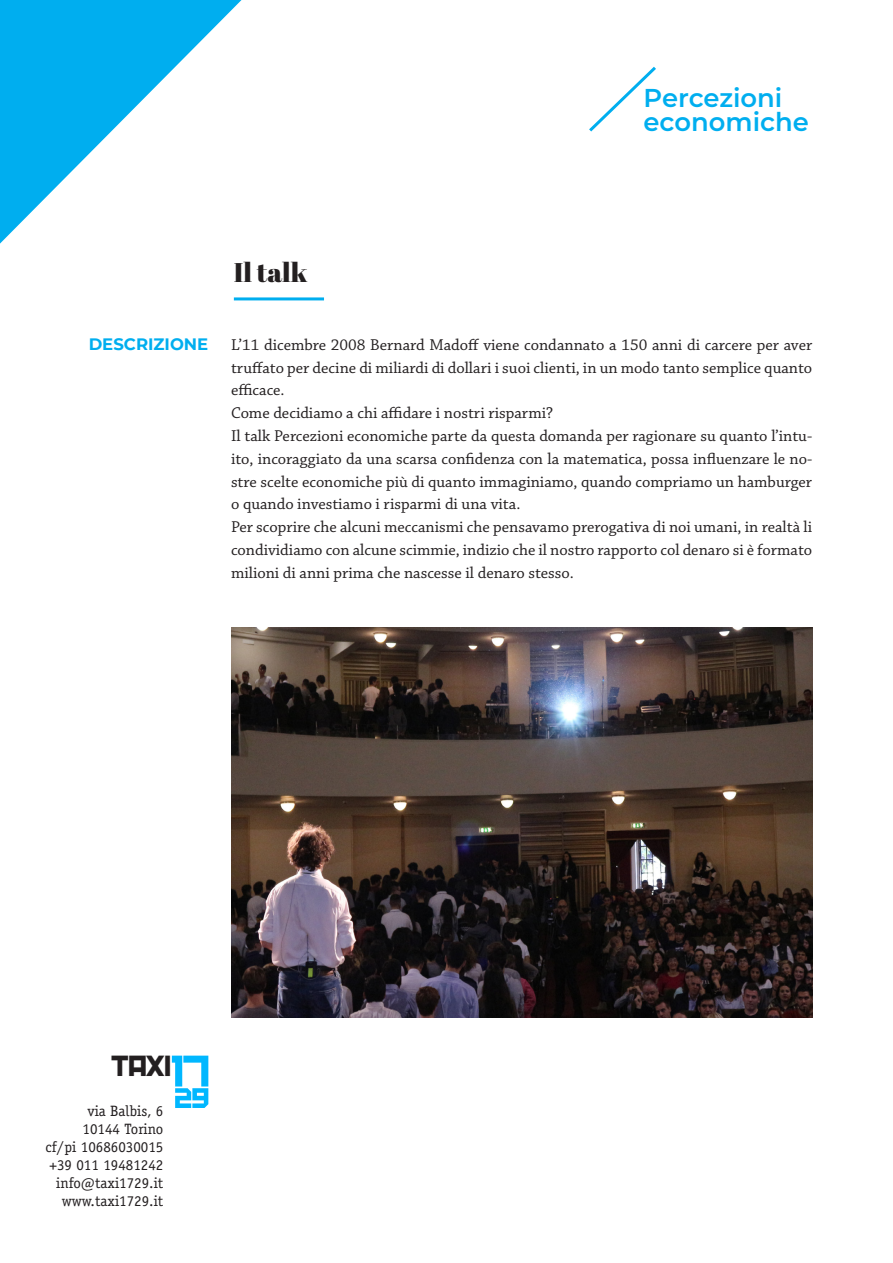
<style>
.page{position:relative;width:893px;height:1263px;background:#fff}
.page>*{position:absolute;margin:0;border:0;box-sizing:border-box;transform-origin:0 0}
.t1{font:30.75px "Kremlin II";color:#231f20}
.t2{font:27px "Abril Fatface";color:#231f20}
.t3{font:600 25.8px "Montserrat";color:#00aeef}
.t4{font:16.5px/22.8px "Chaparral Pro";color:#231f20;text-align:justify}
.t5{font:700 16.5px "Montserrat";color:#00aeef}
.t6{font:15px "Officina Serif";color:#231f20}
</style>
<div class="page">
<hr style="left:234px;top:297px;width:90px;height:3px;background:#00aeef">
<svg style="left:0;top:0;width:241px;height:244px"></svg>
<svg style="left:172px;top:1055px;width:36px;height:53px"></svg>
<img style="left:231px;top:628px;width:581px;height:389px">
<svg style="left:589px;top:66px;width:67px;height:66px"></svg>
<p class="t3" style="left:644px;top:79px;width:140px">Percezioni</p>
<p class="t3" style="left:644px;top:103px;width:167px">economiche</p>
<p class="t5" style="left:89px;top:332px;width:121px">DESCRIZIONE</p>
<p class="t2" style="left:234px;top:254px;width:75px">Il talk</p>
<p class="t4" style="left:231px;top:334px;width:583px">L’11 dicembre 2008 Bernard Madoff viene condannato a 150 anni di carcere per aver truffato per decine di miliardi di dollari i suoi clienti, in un modo tanto semplice quanto efficace.</p>
<p class="t4" style="left:231px;top:402px;width:324px">Come decidiamo a chi affidare i nostri risparmi?</p>
<p class="t4" style="left:231px;top:425px;width:583px">Il talk Percezioni economiche parte da questa domanda per ragionare su quanto l’intu&shy;ito, incoraggiato da una scarsa confidenza con la matematica, possa influenzare le no&shy;stre scelte economiche più di quanto immaginiamo, quando compriamo un hamburger o quando investiamo i risparmi di una vita.</p>
<p class="t4" style="left:231px;top:516px;width:583px">Per scoprire che alcuni meccanismi che pensavamo prerogativa di noi umani, in realtà li condividiamo con alcune scimmie, indizio che il nostro rapporto col denaro si è formato milioni di anni prima che nascesse il denaro stesso.</p>
<p class="t1" style="left:110px;top:1049px;width:64px">TAXI</p>
<p class="t6" style="left:88px;top:1102px;width:77px">via Balbis, 6</p>
<p class="t6" style="left:83px;top:1120px;width:82px">10144 Torino</p>
<p class="t6" style="left:46px;top:1138px;width:119px">cf/pi 10686030015</p>
<p class="t6" style="left:50px;top:1156px;width:115px">+39 011 19481242</p>
<p class="t6" style="left:56px;top:1174px;width:109px">info@taxi1729.it</p>
<p class="t6" style="left:62px;top:1192px;width:103px">www.taxi1729.it</p>
</div>
